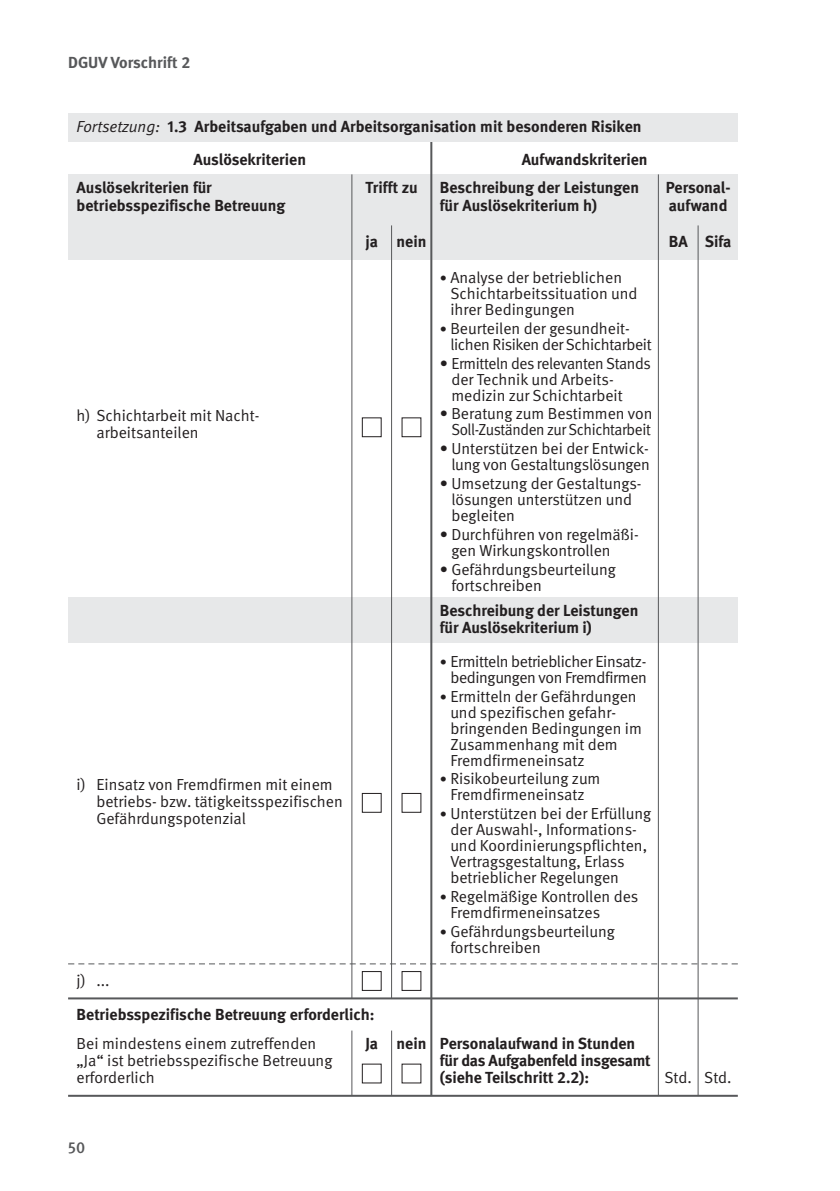
<style>
.page{position:relative;width:840px;height:1191px;background:#fff}
.page>*{position:absolute;margin:0;border:0;box-sizing:border-box;transform-origin:0 0}
.t1{font:16px/16px "DGUV Meta";color:#231f20}
.t2{font:700 16px/18px "DGUV Meta";color:#231f20}
.t3{font:16px/16px "DGUV Meta";letter-spacing:-.025em;color:#231f20;text-align:right}
.t4{font:700 16px "DGUV Meta";color:#57585a}
.t5{font:500 16px "DGUV Meta";color:#57585a}
.s1{font-weight:400;font-style:italic}
.s2{font-size:14px}
</style>
<div class="page">
<div style="left:68px;top:597px;width:669px;height:45px;background:#e7e8e9"></div>
<div style="left:68px;top:174px;width:669px;height:85px;background:#e7e8e9"></div>
<hr style="left:657px;top:174px;width:1px;height:921px;background:#57585a">
<hr style="left:430px;top:118px;width:2px;height:978px;background:#57585a">
<div style="left:68px;top:113px;width:669px;height:29px;background:#e7e8e9"></div>
<div style="left:361px;top:417px;width:20px;height:20px;border:1px solid #231f20"></div>
<hr style="left:68px;top:1094px;width:669px;height:2px;background:#57585a">
<hr style="left:351px;top:1030px;width:1px;height:65px;background:#57585a">
<hr style="left:391px;top:1030px;width:1px;height:65px;background:#57585a">
<svg style="left:68px;top:963px;width:669px;height:1px"></svg>
<hr style="left:68px;top:997px;width:669px;height:2px;background:#57585a">
<hr style="left:391px;top:225px;width:1px;height:773px;background:#57585a">
<hr style="left:351px;top:174px;width:1px;height:824px;background:#57585a">
<div style="left:361px;top:793px;width:20px;height:19px;border:1px solid #231f20"></div>
<hr style="left:697px;top:225px;width:1px;height:870px;background:#57585a">
<div style="left:401px;top:971px;width:20px;height:20px;border:1px solid #231f20"></div>
<div style="left:361px;top:971px;width:20px;height:20px;border:1px solid #231f20"></div>
<p class="t4" style="left:68px;top:56px;width:124px">DGUV Vorschrift 2</p>
<p class="t2" style="left:77px;top:119px;width:566px"><span class="s1">Fortsetzung:</span> 1.3 Arbeitsaufgaben und Arbeitsorganisation mit besonderen Risiken</p>
<p class="t2" style="left:193px;top:151px;width:114px">Auslösekriterien</p>
<p class="t2" style="left:521px;top:151px;width:127px">Aufwandskriterien</p>
<p class="t2" style="left:77px;top:180px;width:137px">Auslösekriterien für</p>
<p class="t2" style="left:439px;top:180px;width:201px">Beschreibung der Leistungen</p>
<p class="t2" style="left:77px;top:198px;width:210px">betriebsspezifische Betreuung</p>
<p class="t2" style="left:439px;top:198px;width:159px">für Auslösekriterium h)</p>
<p class="t2" style="left:365px;top:180px;width:54px">Trifft zu</p>
<p class="t1" style="left:96px;top:408px;width:164px;line-height:17px;text-indent:-20px">h) Schichtarbeit mit Nacht&shy;arbeitsanteilen</p>
<p class="t1" style="left:96px;top:777px;width:248px;line-height:17px;text-indent:-20px">i) Einsatz von Fremdfirmen mit einem betriebs- bzw. tätigkeitsspezifischen<br>Gefährdungspotenzial</p>
<p class="t1" style="left:77px;top:973px;width:34px">j) ...</p>
<p class="t2" style="left:365px;top:234px;width:62px">ja nein</p>
<p class="t1" style="left:450px;top:270px;width:189px;text-indent:-10px"><span class="s2">•</span> Analyse der betrieblichen<br>Schichtarbeitssituation und ihrer Bedingungen</p>
<p class="t3" style="left:450px;top:321px;width:203px;text-align:left;text-indent:-10px"><span class="s2">•</span> Beurteilen der gesundheit&shy;lichen Risiken der Schichtarbeit</p>
<p class="t1" style="left:451px;top:356px;width:201px;text-indent:-11px">• Ermitteln des relevanten Stands der Technik und Arbeits&shy;medizin zur Schichtarbeit</p>
<p class="t3" style="left:439px;top:407px;width:214px">• Beratung zum Bestimmen von<br>Soll-Zuständen zur Schichtarbeit</p>
<p class="t1" style="left:439px;top:442px;width:211px;text-align:right">• Unterstützen bei der Entwick&shy;lung von Gestaltungslösungen</p>
<p class="t1" style="left:451px;top:477px;width:192px;text-indent:-11px">• Umsetzung der Gestaltungs&shy;lösungen unterstützen und begleiten</p>
<p class="t1" style="left:451px;top:527px;width:189px;text-indent:-11px">• Durchführen von regelmäßi&shy;gen Wirkungskontrollen</p>
<p class="t1" style="left:451px;top:562px;width:166px;text-indent:-11px">• Gefährdungsbeurteilung fortschreiben</p>
<p class="t2" style="left:439px;top:603px;width:200px;line-height:17px">Beschreibung der Leistungen für Auslösekriterium i)</p>
<p class="t3" style="left:439px;top:654px;width:208px"><span class="s2">•</span> Ermitteln betrieblicher Einsatz&shy;bedingungen von Fremdfirmen</p>
<p class="t1" style="left:450px;top:689px;width:193px;text-indent:-10px"><span class="s2">•</span> Ermitteln der Gefährdungen und spezifischen gefahr&shy;bringenden Bedingungen im<br>Zusammenhang mit dem<br>Fremdfirmeneinsatz</p>
<p class="t1" style="left:439px;top:772px;width:162px;text-align:center"><span class="s2">•</span> Risikobeurteilung zum<br>Fremdfirmeneinsatz</p>
<p class="t1" style="left:450px;top:807px;width:202px;text-indent:-10px"><span class="s2">•</span> Unterstützen bei der Erfüllung der Auswahl-, Informations&shy;und Koordinierungspflichten,<br>Vertragsgestaltung, Erlass betrieblicher Regelungen</p>
<p class="t1" style="left:450px;top:890px;width:189px;text-indent:-10px"><span class="s2">•</span> Regelmäßige Kontrollen des<br>Fremdfirmeneinsatzes</p>
<p class="t1" style="left:450px;top:924px;width:166px;text-indent:-10px"><span class="s2">•</span> Gefährdungsbeurteilung fortschreiben</p>
<p class="t2" style="left:665px;top:180px;width:66px">Personal&shy;aufwand</p>
<p class="t2" style="left:668px;top:234px;width:64px">BA Sifa</p>
<p class="t2" style="left:77px;top:1006px;width:299px">Betriebsspezifische Betreuung erforderlich:</p>
<p class="t1" style="left:77px;top:1037px;width:241px">Bei mindestens einem zutreffenden</p>
<p class="t2" style="left:365px;top:1036px;width:271px">Ja nein Personalaufwand in Stunden</p>
<p class="t1" style="left:77px;top:1054px;width:257px">„Ja“ ist betriebsspezifische Betreuung</p>
<p class="t2" style="left:439px;top:1053px;width:212px">für das Aufgabenfeld insgesamt</p>
<p class="t1" style="left:77px;top:1071px;width:80px">erforderlich</p>
<p class="t2" style="left:439px;top:1070px;width:151px">(siehe Teilschritt 2.2):</p>
<p class="t1" style="left:664px;top:1071px;width:69px">Std. Std.</p>
<p class="t5" style="left:68px;top:1141px;width:19px">50</p>
</div>
